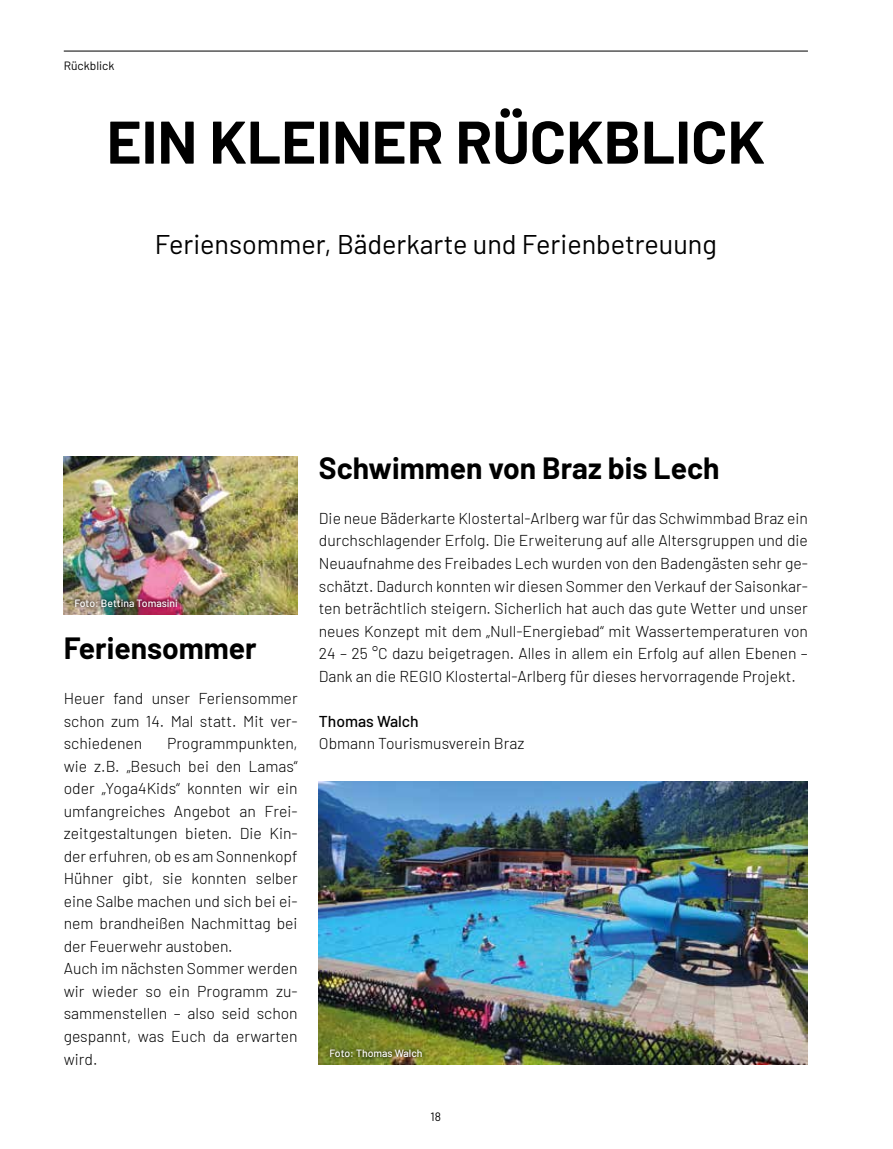
<style>
.page{position:relative;width:893px;height:1149px;background:#fff}
.page>*{position:absolute;margin:0;border:0;box-sizing:border-box;transform-origin:0 0}
.t1{font:700 60px "Barlow";color:#000}
.t2{font:700 30px "Barlow";color:#000}
.t3{font:27px "Barlow";color:#000}
.t4{font:300 15.75px/22.5px "Barlow";color:#000;text-align:justify}
.t5{font:500 15.75px "Barlow";color:#000}
.t6{font:12px "Barlow";color:#000}
.t7{font:500 10.5px "Barlow";color:#fff}
</style>
<div class="page">
<hr style="left:64px;top:51px;width:744px;height:1px;background:#000">
<img style="left:64px;top:456px;width:234px;height:158px">
<img style="left:319px;top:781px;width:489px;height:283px">
<img style="left:71px;top:594px;width:111px;height:16px">
<svg style="left:326px;top:1044px;width:100px;height:16px;background:#6c7426"></svg>
<p class="t6" style="left:64px;top:57px;width:52px">Rückblick</p>
<h1 class="t1" style="left:107px;top:98px;width:660px">EIN KLEINER RÜCKBLICK</h1>
<h3 class="t3" style="left:155px;top:224px;width:563px">Feriensommer, Bäderkarte und Ferienbetreuung</h3>
<p class="t7" style="left:74px;top:595px;width:105px">Foto: Bettina Tomasini</p>
<h2 class="t2" style="left:64px;top:626px;width:195px">Feriensommer</h2>
<p class="t4" style="left:64px;top:685px;width:235px">Heuer fand unser Feriensommer schon zum 14. Mal statt. Mit ver&shy;schiedenen</p>
<p class="t4" style="left:64px;top:730px;width:235px;text-align:left;text-indent:103px">Programmpunkten, wie z.B. „Besuch bei den Lamas“ oder „Yoga4Kids“ konnten wir ein umfangreiches Angebot an Frei&shy;zeitgestaltungen bieten. Die Kin&shy;der erfuhren, ob es am Sonnenkopf<br>Hühner gibt, sie konnten selber eine Salbe machen und sich bei ei&shy;nem brandheißen Nachmittag bei der Feuerwehr austoben.<br>Auch im nächsten Sommer werden wir wieder so ein Programm zu&shy;sammenstellen – also seid schon gespannt, was Euch da erwarten wird.</p>
<h2 class="t2" style="left:319px;top:446px;width:402px">Schwimmen von Braz bis Lech</h2>
<p class="t4" style="left:319px;top:505px;width:491px">Die neue Bäderkarte Klostertal-Arlberg war für das Schwimmbad Braz ein durchschlagender Erfolg. Die Erweiterung auf alle Altersgruppen und die Neuaufnahme des Freibades Lech wurden von den Badengästen sehr ge&shy;schätzt. Dadurch konnten wir diesen Sommer den Verkauf der Saisonkar&shy;ten beträchtlich steigern. Sicherlich hat auch das gute Wetter und unser neues Konzept mit dem „Null-Energiebad“ mit Wassertemperaturen von 24 – 25 °C dazu beigetragen. Alles in allem ein Erfolg auf allen Ebenen – Dank an die REGIO Klostertal-Arlberg für dieses hervorragende Projekt.</p>
<p class="t5" style="left:319px;top:709px;width:101px">Thomas Walch</p>
<p class="t4" style="left:319px;top:730px;width:207px">Obmann Tourismusverein Braz</p>
<p class="t7" style="left:330px;top:1045px;width:95px">Foto: Thomas Walch</p>
<p class="t6" style="left:431px;top:1108px;width:12px">18</p>
</div>
